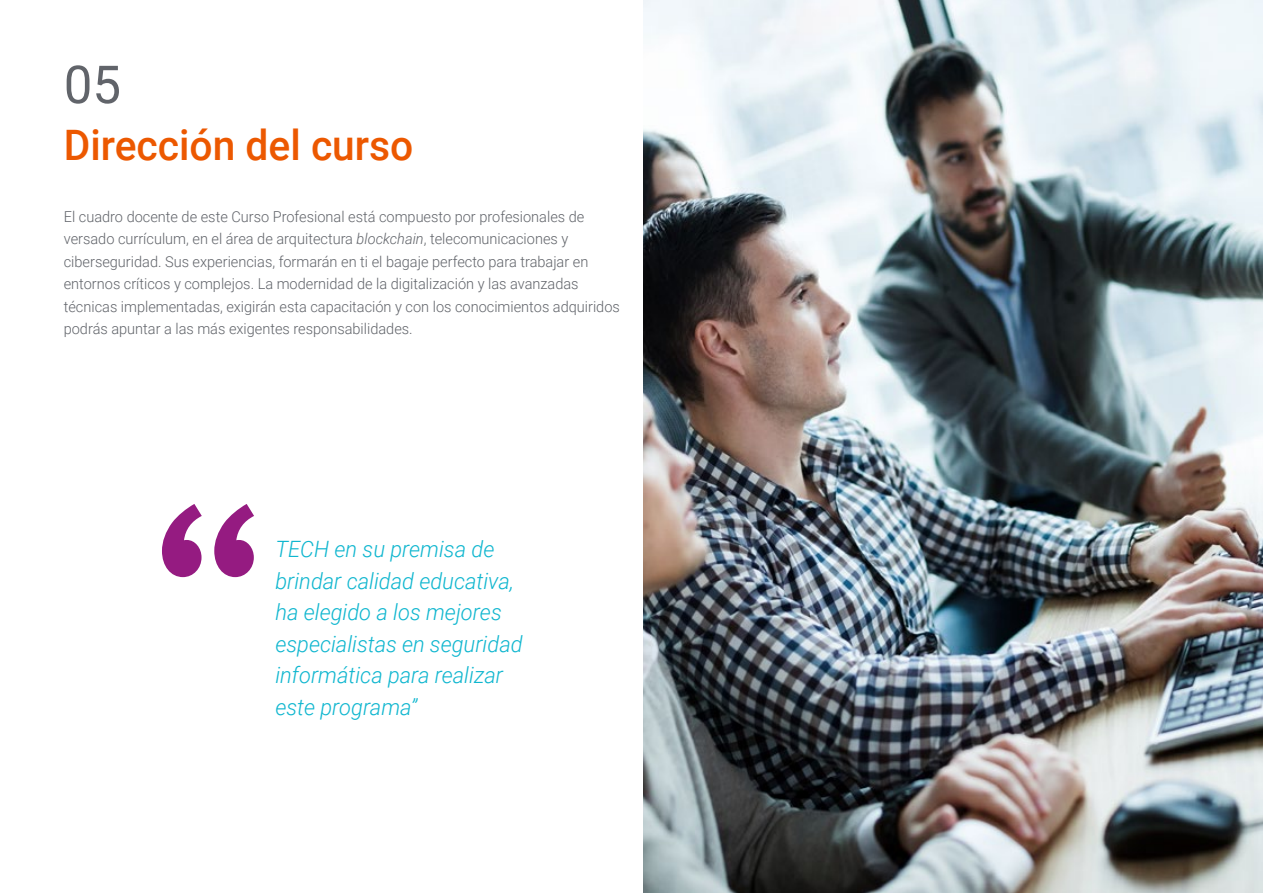
<style>
.page{position:relative;width:1263px;height:893px;background:#fff}
.page>*{position:absolute;margin:0;border:0;box-sizing:border-box;transform-origin:0 0}
.t1{font:52.5px "Roboto";color:#61646a}
.t2{font:500 42px "Roboto";color:#ec5800}
.t3{font:italic 300 22.5px/31.5px "Roboto";color:#0fb6cf}
.t4{font:300 15px/22.5px "Roboto";color:#61646a}
.s1{font-style:italic}
</style>
<div class="page">
<img style="left:643px;top:0;width:620px;height:893px">
<svg style="left:162px;top:504px;width:92px;height:73px"></svg>
<h1 class="t1" style="left:64px;top:48px;width:59px">05</h1>
<h2 class="t2" style="left:64px;top:115px;width:351px">Dirección del curso</h2>
<p class="t4" style="left:64px;top:205px;width:558px">El cuadro docente de este Curso Profesional está compuesto por profesionales de versado currículum, en el área de arquitectura <span class="s1">blockchain</span>, telecomunicaciones y ciberseguridad. Sus experiencias, formarán en ti el bagaje perfecto para trabajar en entornos críticos y complejos. La modernidad de la digitalización y las avanzadas técnicas implementadas, exigirán esta capacitación y con los conocimientos adquiridos podrás apuntar a las más exigentes responsabilidades.</p>
<h3 class="t3" style="left:275px;top:533px;width:249px">TECH en su premisa de brindar calidad educativa, ha elegido a los mejores especialistas en seguridad informática para realizar este programa”</h3>
</div>
